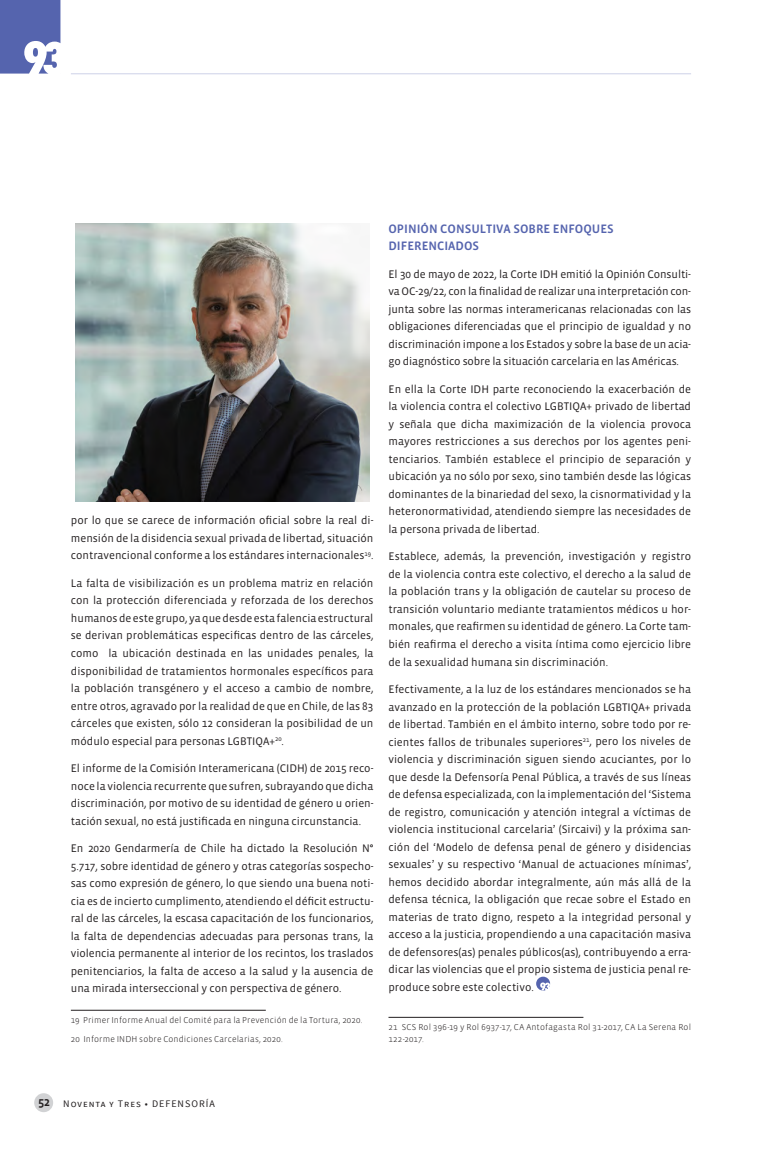
<style>
.page{position:relative;width:762px;height:1170px;background:#fff}
.page>*{position:absolute;margin:0;border:0;box-sizing:border-box;transform-origin:0 0}
.t1{font:12.5px/17.5px "Vista Sans Med";color:#5564ae}
.nota_al_pie{font:11.25px/17.5px "Vista Sans";color:#231f20;text-align:justify}
.t2{font:10px "Source Sans Pro";letter-spacing:.1em;color:#231f20}
.nota_al_pie-2{font:300 8.75px/12.5px "Vista Sans";letter-spacing:.015em;color:#231f20}
.s1{font-family:"Vista Sans Med";font-size:12.5px}
</style>
<div class="page">
<div style="left:34px;top:1093px;width:19px;height:19px;background:#d1d2d4;border-radius:50%"></div>
<hr style="left:71px;top:1009px;width:195px;height:1px;background:#231f20">
<div style="left:536px;top:976px;width:14px;height:14px;background:#5564ae;border-radius:50%"></div>
<svg style="left:540px;top:982px;width:10px;height:8px"></svg>
<hr style="left:388px;top:1017px;width:195px;height:1px;background:#231f20">
<img style="left:75px;top:223px;width:294px;height:278px">
<svg style="left:0;top:0;width:60px;height:74px"></svg>
<hr style="left:71px;top:74px;width:620px;height:1px;background:#5564ae">
<p class="nota_al_pie" style="left:71px;top:512px;width:304px">por lo que se carece de información oficial sobre la real di&shy;mensión de la disidencia sexual privada de libertad, situación contravencional conforme a los estándares internacionales<sup>19</sup>.</p>
<p class="nota_al_pie" style="left:71px;top:574px;width:304px">La falta de visibilización es un problema matriz en relación con la protección diferenciada y reforzada de los derechos humanos de este grupo, ya que desde esta falencia estructural se derivan problemáticas especificas dentro de las cárceles, como la ubicación destinada en las unidades penales, la disponibilidad de tratamientos hormonales específicos para la población transgénero y el acceso a cambio de nombre, entre otros, agravado por la realidad de que en Chile, de las 83 cárceles que existen, sólo 12 consideran la posibilidad de un módulo especial para personas LGBTIQA+<sup>20</sup>.</p>
<p class="nota_al_pie" style="left:71px;top:759px;width:304px">El informe de la Comisión Interamericana (CIDH) de 2015 reco&shy;noce la violencia recurrente que sufren, subrayando que dicha discriminación, por motivo de su identidad de género u orien&shy;tación sexual, no está justificada en ninguna circunstancia.</p>
<p class="nota_al_pie" style="left:71px;top:839px;width:304px">En 2020 Gendarmería de Chile ha dictado la Resolución N° 5.717, sobre identidad de género y otras categorías sospecho&shy;sas como expresión de género, lo que siendo una buena noti&shy;cia es de incierto cumplimento, atendiendo el déficit estructu&shy;ral de las cárceles, la escasa capacitación de los funcionarios, la falta de dependencias adecuadas para personas trans, la violencia permanente al interior de los recintos, los traslados penitenciarios, la falta de acceso a la salud y la ausencia de una mirada interseccional y con perspectiva de género.</p>
<p class="nota_al_pie-2" style="left:71px;top:1013px;width:293px">19 Primer Informe Anual del Comité para la Prevención de la Tortura, 2020.</p>
<p class="nota_al_pie-2" style="left:71px;top:1033px;width:213px">20 Informe INDH sobre Condiciones Carcelarias, 2020.</p>
<p class="t1" style="left:388px;top:220px;width:227px">OPINIÓN CONSULTIVA SOBRE ENFOQUES<br>DIFERENCIADOS</p>
<p class="nota_al_pie" style="left:388px;top:265px;width:304px">El 30 de mayo de 2022, la Corte IDH emitió la Opinión Consulti&shy;va OC-29/22, con la finalidad de realizar una interpretación con&shy;junta sobre las normas interamericanas relacionadas con las obligaciones diferenciadas que el principio de igualdad y no discriminación impone a los Estados y sobre la base de un acia&shy;go diagnóstico sobre la situación carcelaria en las Américas.</p>
<p class="nota_al_pie" style="left:388px;top:380px;width:304px">En ella la Corte IDH parte reconociendo la exacerbación de la violencia contra el colectivo LGBTIQA+ privado de libertad y señala que dicha maximización de la violencia provoca mayores restricciones a sus derechos por los agentes peni&shy;tenciarios. También establece el principio de separación y ubicación ya no sólo por sexo, sino también desde las lógicas dominantes de la binariedad del sexo, la cisnormatividad y la heteronormatividad, atendiendo siempre las necesidades de la persona privada de libertad.</p>
<p class="nota_al_pie" style="left:388px;top:548px;width:304px">Establece, además, la prevención, investigación y registro de la violencia contra este colectivo, el derecho a la salud de la población trans y la obligación de cautelar su proceso de transición voluntario mediante tratamientos médicos u hor&shy;monales, que reafirmen su identidad de género. La Corte tam&shy;bién reafirma el derecho a visita íntima como ejercicio libre de la sexualidad humana sin discriminación.</p>
<p class="nota_al_pie" style="left:388px;top:680px;width:304px">Efectivamente, a la luz de los estándares mencionados se ha avanzado en la protección de la población LGBTIQA+ privada de libertad. También en el ámbito interno, sobre todo por re&shy;cientes fallos de tribunales superiores<sup>21</sup>, pero los niveles de violencia y discriminación siguen siendo acuciantes, por lo que desde la Defensoría Penal Pública, a través de sus líneas de defensa especializada, con la implementación del ‘Sistema de registro, comunicación y atención integral a víctimas de violencia institucional carcelaria’ (Sircaivi) y la próxima san&shy;ción del ‘Modelo de defensa penal de género y disidencias sexuales’ y su respectivo ‘Manual de actuaciones mínimas’, hemos decidido abordar integralmente, aún más allá de la defensa técnica, la obligación que recae sobre el Estado en materias de trato digno, respeto a la integridad personal y acceso a la justicia, propendiendo a una capacitación masiva de defensores(as) penales públicos(as), contribuyendo a erra&shy;dicar las violencias que el propio sistema de justicia penal re&shy;produce sobre este colectivo.</p>
<p class="nota_al_pie-2" style="left:388px;top:1020px;width:304px">21 SCS Rol 396-19 y Rol 6937-17, CA Antofagasta Rol 31-2017, CA La Serena Rol<br>122-2017.</p>
<p class="t2" style="left:38px;top:1096px;width:178px"><span class="s1">52</span> Noventa y Tres • DEFENSORÍA</p>
</div>
